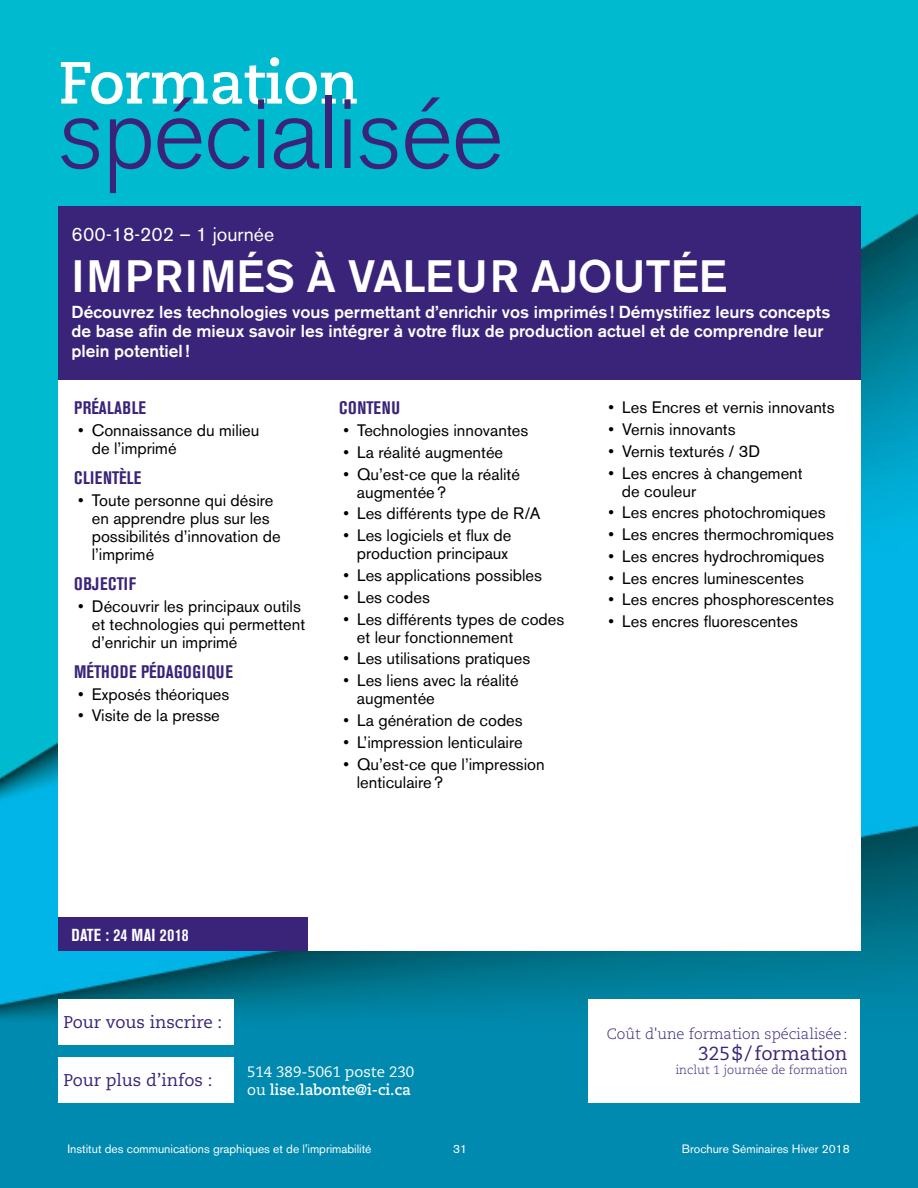
<style>
.page{position:relative;width:918px;height:1188px;background:#fff}
.page>*{position:absolute;margin:0;border:0;box-sizing:border-box;transform-origin:0 0}
.t1{font:300 101.25px "Akzidenz Grotesk";color:#3a2479}
.t2{font:700 59.4px "Caecilia";color:#fff}
.t3{font:500 45px "Akzidenz Grotesk BE";color:#fff}
.t4{font:19.5px "Akzidenz Grotesk BE";color:#fff}
.t5{font:18.9px "Caecilia";color:#3a2479}
.t6{font:700 condensed 18px "Akzidenz Grotesk BE";letter-spacing:.02em;color:#3a2479}
.t7{font:500 17.25px/19.5px "Akzidenz Grotesk BE";color:#fff}
.t8{font:700 condensed 17.25px "Akzidenz Grotesk BE";letter-spacing:.02em;color:#fff}
.t9{font:16.95px "Caecilia";color:#3a2479}
.t10{font:16.5px/18px "Akzidenz Grotesk BE";color:#000}
.t11{font:15px/18px "Caecilia";color:#fff}
.t12{font:300 14.85px "Caecilia";color:#3a2479}
.t13{font:300 12.15px "Caecilia";color:#3a2479}
.t14{font:12px "Akzidenz Grotesk BE";color:#fff}
.s1{font-weight:700}
</style>
<div class="page">
<img style="left:0;top:0;width:918px;height:1188px">
<div style="left:58px;top:206px;width:802px;height:175px;background:#3a2479"></div>
<div style="left:58px;top:381px;width:802px;height:570px;background:#fff"></div>
<div style="left:58px;top:918px;width:250px;height:33px;background:#3a2479"></div>
<div style="left:589px;top:999px;width:271px;height:104px;background:#fff"></div>
<div style="left:58px;top:999px;width:175px;height:46px;background:#fff"></div>
<div style="left:58px;top:1057px;width:175px;height:46px;background:#fff"></div>
<h2 class="t2" style="left:59px;top:48px;width:301px">Formation</h2>
<h1 class="t1" style="left:59px;top:74px;width:446px">spécialisée</h1>
<p class="t4" style="left:71px;top:222px;width:204px">600-18-202 – 1 journée</p>
<h3 class="t3" style="left:71px;top:248px;width:657px">IMPRIMÉS À VALEUR AJOUTÉE</h3>
<p class="t7" style="left:71px;top:302px;width:760px">Découvrez les technologies vous permettant d’enrichir vos imprimés! Démystifiez leurs concepts de base afin de mieux savoir les intégrer à votre flux de production actuel et de comprendre leur plein potentiel !</p>
<p class="t6" style="left:74px;top:398px;width:73px">PRÉALABLE</p>
<p class="t10" style="left:92px;top:421px;width:169px;text-indent:-13px">• Connaissance du milieu de l’imprimé</p>
<p class="t6" style="left:74px;top:468px;width:69px">CLIENTÈLE</p>
<p class="t10" style="left:92px;top:491px;width:191px;text-indent:-13px">• Toute personne qui désire en apprendre plus sur les possibilités d’innovation de l’imprimé</p>
<p class="t6" style="left:74px;top:573px;width:63px">OBJECTIF</p>
<p class="t10" style="left:92px;top:597px;width:215px;text-indent:-13px">• Découvrir les principaux outils et technologies qui permettent d’enrichir un imprimé</p>
<p class="t6" style="left:74px;top:661px;width:160px">MÉTHODE PÉDAGOGIQUE</p>
<p class="t10" style="left:78px;top:685px;width:153px">• Exposés théoriques</p>
<p class="t10" style="left:78px;top:707px;width:143px">• Visite de la presse</p>
<p class="t6" style="left:339px;top:398px;width:62px">CONTENU</p>
<p class="t10" style="left:343px;top:421px;width:186px">• Technologies innovantes</p>
<p class="t10" style="left:343px;top:443px;width:161px">• La réalité augmentée</p>
<p class="t10" style="left:357px;top:465px;width:165px;text-indent:-13px">• Qu’est-ce que la réalité augmentée?</p>
<p class="t10" style="left:343px;top:505px;width:198px">• Les différents type de R/A</p>
<p class="t10" style="left:343px;top:527px;width:170px;text-align:right">• Les logiciels et flux de production principaux</p>
<p class="t10" style="left:343px;top:566px;width:200px">• Les applications possibles</p>
<p class="t10" style="left:343px;top:588px;width:88px">• Les codes</p>
<p class="t10" style="left:357px;top:610px;width:209px;text-indent:-13px">• Les différents types de codes et leur fonctionnement</p>
<p class="t10" style="left:343px;top:650px;width:188px">• Les utilisations pratiques</p>
<p class="t10" style="left:357px;top:671px;width:163px;text-indent:-13px">• Les liens avec la réalité augmentée</p>
<p class="t10" style="left:343px;top:711px;width:181px">• La génération de codes</p>
<p class="t10" style="left:343px;top:733px;width:181px">• L’impression lenticulaire</p>
<p class="t10" style="left:357px;top:755px;width:189px;text-indent:-13px">• Qu’est-ce que l’impression lenticulaire?</p>
<p class="t10" style="left:608px;top:399px;width:228px">• Les Encres et vernis innovants</p>
<p class="t10" style="left:608px;top:420px;width:129px">• Vernis innovants</p>
<p class="t10" style="left:608px;top:442px;width:153px">• Vernis texturés / 3D</p>
<p class="t10" style="left:622px;top:464px;width:182px;text-indent:-13px">• Les encres à changement de couleur</p>
<p class="t10" style="left:608px;top:504px;width:219px">• Les encres photochromiques</p>
<p class="t10" style="left:608px;top:525px;width:227px">• Les encres thermochromiques</p>
<p class="t10" style="left:608px;top:547px;width:217px">• Les encres hydrochromiques</p>
<p class="t10" style="left:608px;top:569px;width:197px">• Les encres luminescentes</p>
<p class="t10" style="left:608px;top:591px;width:227px">• Les encres phosphorescentes</p>
<p class="t10" style="left:608px;top:613px;width:191px">• Les encres fluorescentes</p>
<p class="t8" style="left:71px;top:925px;width:119px">DATE : 24 MAI 2018</p>
<p class="t9" style="left:63px;top:1012px;width:160px">Pour vous inscrire :</p>
<p class="t9" style="left:63px;top:1071px;width:151px">Pour plus d’infos :</p>
<p class="t11" style="left:247px;top:1063px;width:169px">514 389-5061 poste 230 ou <span class="s1">lise.labonte@i-ci.ca</span></p>
<p class="t12" style="left:607px;top:1025px;width:242px">Coût d'une formation spécialisée:</p>
<p class="t5" style="left:698px;top:1042px;width:151px">325$/formation</p>
<p class="t13" style="left:676px;top:1063px;width:173px">inclut 1 journée de formation</p>
<p class="t14" style="left:68px;top:1142px;width:305px">Institut des communications graphiques et de l'imprimabilité</p>
<p class="t14" style="left:453px;top:1142px;width:15px">31</p>
<p class="t14" style="left:682px;top:1142px;width:169px">Brochure Séminaires Hiver 2018</p>
</div>
